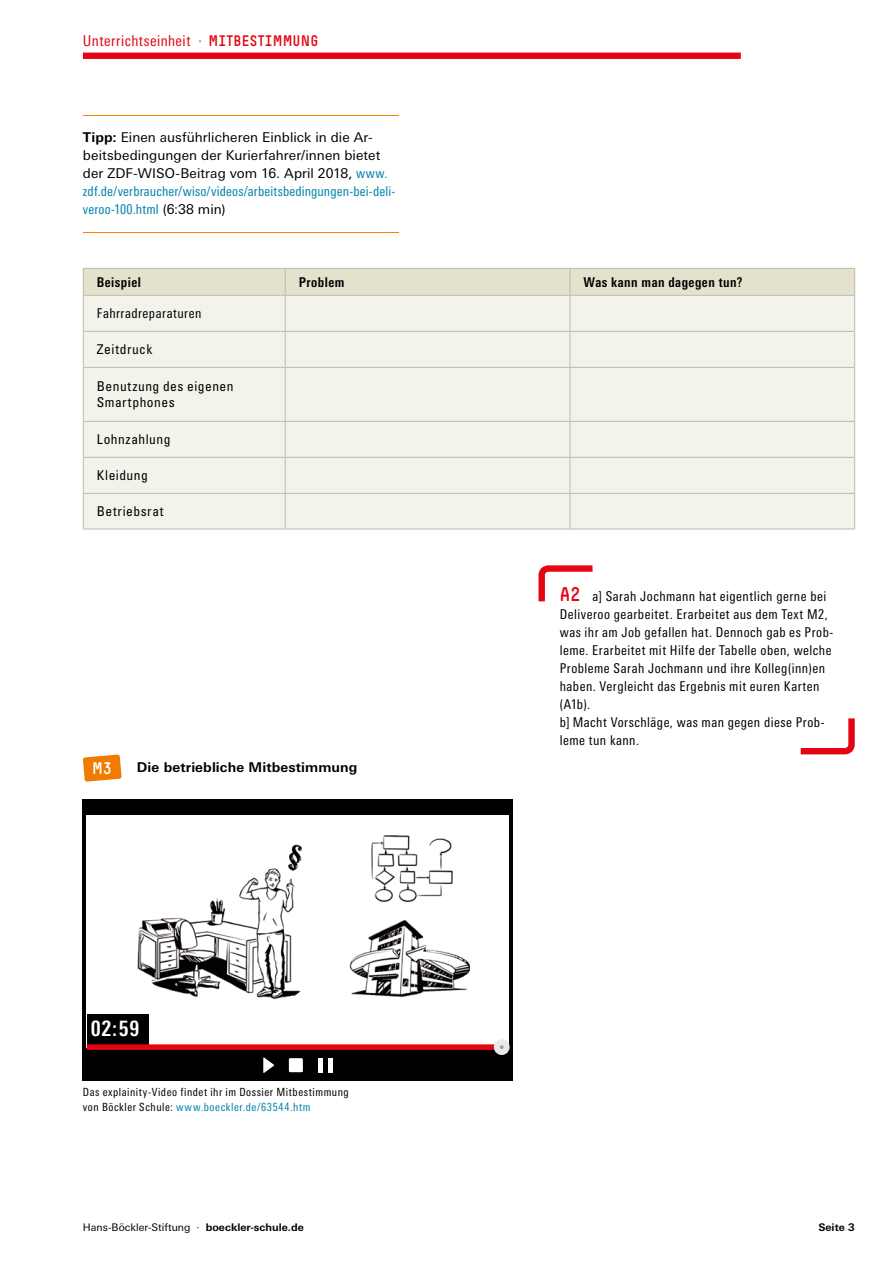
<style>
.page{position:relative;width:893px;height:1263px;background:#fff}
.page>*{position:absolute;margin:0;border:0;box-sizing:border-box;transform-origin:0 0}
.t1{font:700 condensed 21.15px "Univers Next Pro";color:#fff}
.t2{font:16.5px "Simple HBS";color:#fff}
.t3{font:condensed 15px "Univers Next Pro";letter-spacing:.035em;color:#e30513}
.t4{font:condensed 13.5px/18px "Univers Next Pro";letter-spacing:.035em;color:#000}
.t5{font:13.5px/18px "Univers Next Pro";letter-spacing:.005em;color:#000}
.t6{font:condensed 13.5px/16.5px "Univers LT Std";letter-spacing:.04em;color:#000}
.t7{font:700 condensed 13.5px "Univers Next Pro";letter-spacing:.035em;color:#000}
.t8{font:700 13.5px "Univers Next Pro";letter-spacing:.01em;color:#000}
.t9{font:condensed 11.25px/15px "Univers Next Pro";letter-spacing:.05em;color:#000}
.t10{font:10.5px "Univers Next Pro";color:#000}
.t11{font:700 10.5px "Univers Next Pro";color:#000}
.s1{font-family:"Simple HBS";font-stretch:normal}
.s2{font-weight:700}
.s3{font-stretch:condensed;color:#0082ad}
.s4{color:#0082ad}
.s5{font-family:"Simple HBS";font-stretch:normal;font-size:19.5px;color:#e30513}
</style>
<div class="page">
<div style="left:83px;top:53px;width:658px;height:6px;background:#e30513"></div>
<div style="left:84px;top:296px;width:770px;height:233px;background:#f4f3eb"></div>
<div style="left:83px;top:268px;width:772px;height:27px;background:#e4e1cd"></div>
<hr style="left:83px;top:295px;width:202px;height:1px;background:#bcbbab">
<hr style="left:83px;top:296px;width:1px;height:35px;background:#bcbbab">
<hr style="left:285px;top:295px;width:285px;height:1px;background:#bcbbab">
<hr style="left:285px;top:296px;width:1px;height:35px;background:#bcbbab">
<hr style="left:570px;top:295px;width:285px;height:1px;background:#bcbbab">
<hr style="left:570px;top:296px;width:1px;height:35px;background:#bcbbab">
<hr style="left:854px;top:296px;width:1px;height:35px;background:#bcbbab">
<hr style="left:83px;top:331px;width:202px;height:1px;background:#bcbbab">
<hr style="left:83px;top:332px;width:1px;height:35px;background:#bcbbab">
<hr style="left:285px;top:331px;width:285px;height:1px;background:#bcbbab">
<hr style="left:285px;top:332px;width:1px;height:35px;background:#bcbbab">
<hr style="left:570px;top:331px;width:285px;height:1px;background:#bcbbab">
<hr style="left:570px;top:332px;width:1px;height:35px;background:#bcbbab">
<hr style="left:854px;top:332px;width:1px;height:35px;background:#bcbbab">
<hr style="left:83px;top:367px;width:202px;height:1px;background:#bcbbab">
<hr style="left:83px;top:368px;width:1px;height:53px;background:#bcbbab">
<hr style="left:285px;top:367px;width:285px;height:1px;background:#bcbbab">
<hr style="left:285px;top:368px;width:1px;height:53px;background:#bcbbab">
<hr style="left:570px;top:367px;width:285px;height:1px;background:#bcbbab">
<hr style="left:570px;top:368px;width:1px;height:53px;background:#bcbbab">
<hr style="left:854px;top:368px;width:1px;height:53px;background:#bcbbab">
<hr style="left:83px;top:421px;width:202px;height:1px;background:#bcbbab">
<hr style="left:83px;top:422px;width:1px;height:35px;background:#bcbbab">
<hr style="left:285px;top:421px;width:285px;height:1px;background:#bcbbab">
<hr style="left:285px;top:422px;width:1px;height:35px;background:#bcbbab">
<hr style="left:570px;top:421px;width:285px;height:1px;background:#bcbbab">
<hr style="left:570px;top:422px;width:1px;height:35px;background:#bcbbab">
<hr style="left:854px;top:422px;width:1px;height:35px;background:#bcbbab">
<hr style="left:83px;top:457px;width:202px;height:1px;background:#bcbbab">
<hr style="left:83px;top:458px;width:1px;height:35px;background:#bcbbab">
<hr style="left:285px;top:457px;width:285px;height:1px;background:#bcbbab">
<hr style="left:285px;top:458px;width:1px;height:35px;background:#bcbbab">
<hr style="left:570px;top:457px;width:285px;height:1px;background:#bcbbab">
<hr style="left:570px;top:458px;width:1px;height:35px;background:#bcbbab">
<hr style="left:854px;top:458px;width:1px;height:35px;background:#bcbbab">
<hr style="left:83px;top:493px;width:202px;height:1px;background:#bcbbab">
<hr style="left:83px;top:494px;width:1px;height:35px;background:#bcbbab">
<hr style="left:285px;top:493px;width:285px;height:1px;background:#bcbbab">
<hr style="left:285px;top:494px;width:1px;height:35px;background:#bcbbab">
<hr style="left:570px;top:493px;width:285px;height:1px;background:#bcbbab">
<hr style="left:570px;top:494px;width:1px;height:35px;background:#bcbbab">
<hr style="left:854px;top:494px;width:1px;height:35px;background:#bcbbab">
<hr style="left:83px;top:529px;width:202px;height:1px;background:#bcbbab">
<hr style="left:285px;top:529px;width:285px;height:1px;background:#bcbbab">
<hr style="left:570px;top:529px;width:285px;height:1px;background:#bcbbab">
<svg style="left:538px;top:565px;width:55px;height:37px"></svg>
<svg style="left:800px;top:718px;width:55px;height:37px"></svg>
<div style="left:83px;top:799px;width:430px;height:282px;background:#000"></div>
<svg style="left:87px;top:815px;width:422px;height:229px"></svg>
<img style="left:122px;top:817px;width:361px;height:194px">
<div style="left:87px;top:1014px;width:61px;height:30px;background:#000"></div>
<svg style="left:263px;top:1057px;width:12px;height:16px"></svg>
<div style="left:289px;top:1058px;width:14px;height:14px;background:#fff"></div>
<svg style="left:319px;top:1058px;width:14px;height:14px"></svg>
<div style="left:87px;top:1044px;width:422px;height:6px;background:#e30513"></div>
<div style="left:494px;top:1039px;width:16px;height:16px;background:#e9e9e9;border-radius:50%"></div>
<svg style="left:500px;top:1045px;width:4px;height:4px"></svg>
<svg style="left:83px;top:754px;width:39px;height:28px"></svg>
<hr style="left:83px;top:115px;width:316px;height:1px;background:#ff7d00">
<hr style="left:83px;top:232px;width:316px;height:1px;background:#ff7d00">
<p class="t3" style="left:83px;top:32px;width:237px">Unterrichtseinheit · <span class="s1">MITBESTIMMUNG</span></p>
<p class="t5" style="left:83px;top:129px;width:314px"><span class="s2">Tipp:</span> Einen ausführlicheren Einblick in die Ar&shy;beitsbedingungen der Kurierfahrer/innen bietet der ZDF-WISO-Beitrag vom 16. April 2018, <span class="s3">www. zdf.de/verbraucher/wiso/videos/arbeitsbedingungen-bei-deli&shy;veroo-100.html</span> (6:38 min)</p>
<p class="t7" style="left:97px;top:274px;width:46px">Beispiel</p>
<p class="t7" style="left:299px;top:274px;width:47px">Problem</p>
<p class="t7" style="left:583px;top:274px;width:160px">Was kann man dagegen tun?</p>
<p class="t4" style="left:97px;top:304px;width:106px">Fahrradreparaturen</p>
<p class="t6" style="left:97px;top:341px;width:57px">Zeitdruck</p>
<p class="t6" style="left:97px;top:378px;width:138px">Benutzung des eigenen<br>Smartphones</p>
<p class="t6" style="left:97px;top:431px;width:75px">Lohnzahlung</p>
<p class="t6" style="left:97px;top:467px;width:53px">Kleidung</p>
<p class="t6" style="left:97px;top:503px;width:68px">Betriebsrat</p>
<p class="t2" style="left:92px;top:759px;width:21px">M3</p>
<p class="t8" style="left:137px;top:759px;width:222px">Die betriebliche Mitbestimmung</p>
<h1 class="t1" style="left:91px;top:1016px;width:50px">02:59</h1>
<p class="t9" style="left:83px;top:1085px;width:267px">Das explainity-Video findet ihr im Dossier Mitbestimmung von Böckler Schule: <span class="s4">www.boeckler.de/63544.htm</span></p>
<p class="t4" style="left:560px;top:587px;width:275px"><span class="s5">A2</span> a] Sarah Jochmann hat eigentlich gerne bei Deliveroo gearbeitet. Erarbeitet aus dem Text M2, was ihr am Job gefallen hat. Dennoch gab es Prob&shy;leme. Erarbeitet mit Hilfe der Tabelle oben, welche Probleme Sarah Jochmann und ihre Kolleg(inn)en haben. Vergleicht das Ergebnis mit euren Karten (A1b).<br>b] Macht Vorschläge, was man gegen diese Prob&shy;leme tun kann.</p>
<p class="t10" style="left:83px;top:1222px;width:222px">Hans-Böckler-Stiftung · <span class="s2">boeckler-schule.de</span></p>
<p class="t11" style="left:818px;top:1221px;width:38px">Seite 3</p>
</div>
